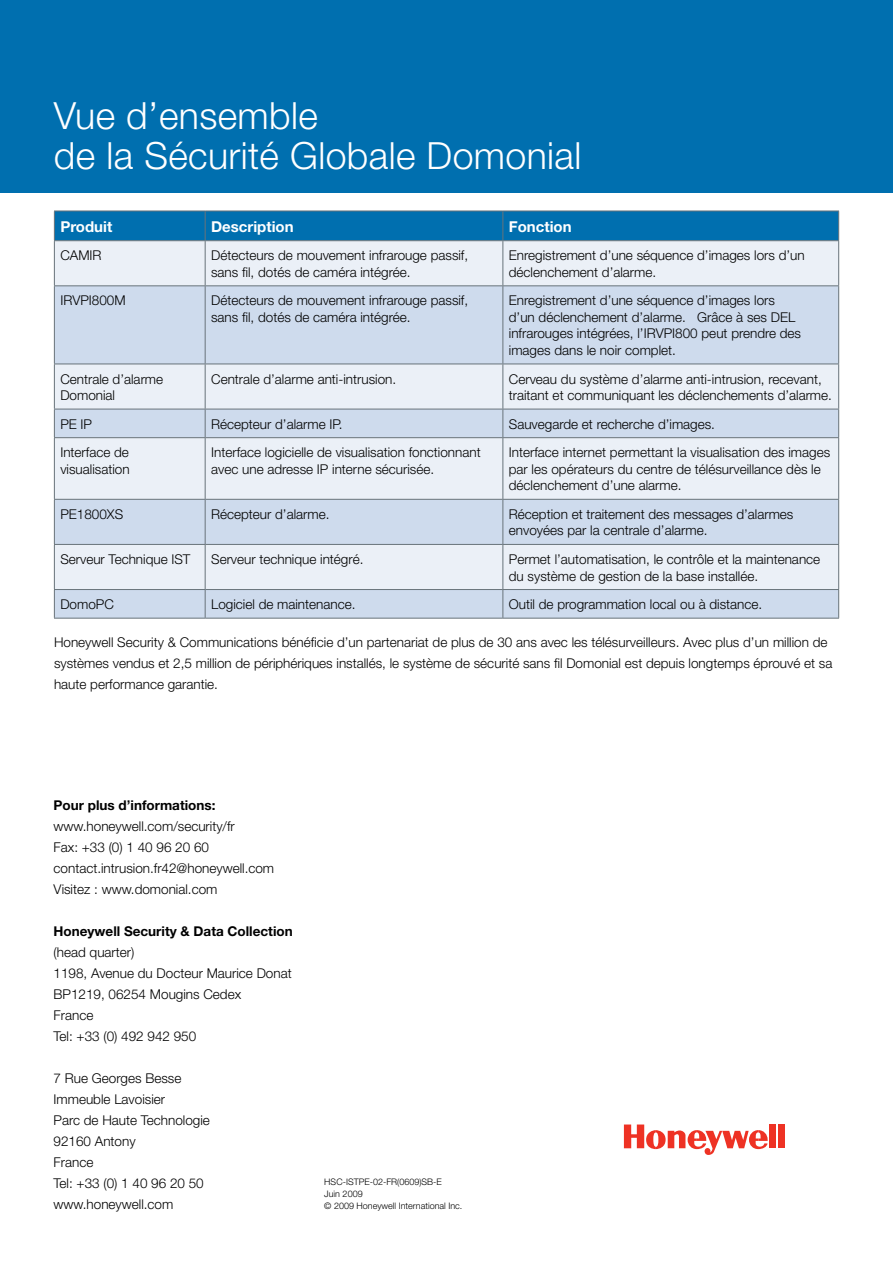
<style>
.page{position:relative;width:893px;height:1263px;background:#fff}
.page>*{position:absolute;margin:0;border:0;box-sizing:border-box;transform-origin:0 0}
.t1{font:300 37.5px/40.5px "Helvetica Neue";letter-spacing:.01em;color:#fff}
.t2{font:700 15px "Helvetica Neue";color:#fff}
.t3{font:300 13.5px/21px "Helvetica Neue";color:#000}
.t4{font:700 13.5px "Helvetica Neue";color:#000}
.t5{font:300 9px/12px "Helvetica Neue";color:#000}
</style>
<div class="page">
<div style="left:769px;top:1124px;width:7px;height:24px;background:#ee3224"></div>
<div style="left:778px;top:1124px;width:7px;height:24px;background:#ee3224"></div>
<svg style="left:624px;top:1124px;width:144px;height:31px"></svg>
<div style="left:0;top:0;width:893px;height:192px;background:#006faf"></div>
<div style="left:55px;top:241px;width:783px;height:44px;background:#ebf0f7"></div>
<svg style="left:55px;top:286px;width:783px;height:332px;background:#dae3f0"></svg>
<div style="left:54px;top:211px;width:785px;height:29px;background:#006faf"></div>
<hr style="left:54px;top:240px;width:151px;height:1px;background:#68737a">
<hr style="left:54px;top:241px;width:1px;height:44px;background:#68737a">
<hr style="left:205px;top:240px;width:298px;height:1px;background:#68737a">
<hr style="left:205px;top:241px;width:1px;height:44px;background:#68737a">
<hr style="left:503px;top:240px;width:336px;height:1px;background:#68737a">
<hr style="left:502px;top:241px;width:1px;height:44px;background:#68737a">
<hr style="left:838px;top:241px;width:1px;height:44px;background:#68737a">
<hr style="left:54px;top:285px;width:151px;height:1px;background:#68737a">
<hr style="left:54px;top:286px;width:1px;height:78px;background:#68737a">
<hr style="left:205px;top:285px;width:298px;height:1px;background:#68737a">
<hr style="left:205px;top:286px;width:1px;height:78px;background:#68737a">
<hr style="left:503px;top:285px;width:336px;height:1px;background:#68737a">
<hr style="left:502px;top:286px;width:1px;height:78px;background:#68737a">
<hr style="left:838px;top:286px;width:1px;height:78px;background:#68737a">
<hr style="left:54px;top:364px;width:151px;height:1px;background:#68737a">
<hr style="left:54px;top:364px;width:1px;height:45px;background:#68737a">
<hr style="left:205px;top:364px;width:298px;height:1px;background:#68737a">
<hr style="left:205px;top:364px;width:1px;height:45px;background:#68737a">
<hr style="left:503px;top:364px;width:336px;height:1px;background:#68737a">
<hr style="left:502px;top:364px;width:1px;height:45px;background:#68737a">
<hr style="left:838px;top:364px;width:1px;height:45px;background:#68737a">
<hr style="left:54px;top:409px;width:151px;height:1px;background:#68737a">
<svg style="left:54px;top:409px;width:1px;height:28px"></svg>
<hr style="left:205px;top:409px;width:298px;height:1px;background:#68737a">
<svg style="left:205px;top:409px;width:1px;height:28px"></svg>
<hr style="left:503px;top:409px;width:336px;height:1px;background:#68737a">
<svg style="left:502px;top:409px;width:1px;height:28px"></svg>
<svg style="left:838px;top:409px;width:1px;height:28px"></svg>
<hr style="left:54px;top:437px;width:151px;height:1px;background:#68737a">
<hr style="left:54px;top:438px;width:1px;height:61px;background:#68737a">
<hr style="left:205px;top:437px;width:298px;height:1px;background:#68737a">
<hr style="left:205px;top:438px;width:1px;height:61px;background:#68737a">
<hr style="left:503px;top:437px;width:336px;height:1px;background:#68737a">
<hr style="left:502px;top:438px;width:1px;height:61px;background:#68737a">
<hr style="left:838px;top:438px;width:1px;height:61px;background:#68737a">
<hr style="left:54px;top:499px;width:151px;height:1px;background:#68737a">
<hr style="left:54px;top:500px;width:1px;height:44px;background:#68737a">
<hr style="left:205px;top:499px;width:298px;height:1px;background:#68737a">
<hr style="left:205px;top:500px;width:1px;height:44px;background:#68737a">
<hr style="left:503px;top:499px;width:336px;height:1px;background:#68737a">
<hr style="left:502px;top:500px;width:1px;height:44px;background:#68737a">
<hr style="left:838px;top:500px;width:1px;height:44px;background:#68737a">
<hr style="left:54px;top:544px;width:151px;height:1px;background:#68737a">
<hr style="left:54px;top:545px;width:1px;height:44px;background:#68737a">
<hr style="left:205px;top:544px;width:298px;height:1px;background:#68737a">
<hr style="left:205px;top:545px;width:1px;height:44px;background:#68737a">
<hr style="left:503px;top:544px;width:336px;height:1px;background:#68737a">
<hr style="left:502px;top:545px;width:1px;height:44px;background:#68737a">
<hr style="left:838px;top:545px;width:1px;height:44px;background:#68737a">
<hr style="left:54px;top:589px;width:151px;height:1px;background:#68737a">
<svg style="left:54px;top:590px;width:1px;height:28px"></svg>
<hr style="left:205px;top:589px;width:298px;height:1px;background:#68737a">
<svg style="left:205px;top:590px;width:1px;height:28px"></svg>
<hr style="left:503px;top:589px;width:336px;height:1px;background:#68737a">
<svg style="left:502px;top:590px;width:1px;height:28px"></svg>
<svg style="left:838px;top:590px;width:1px;height:28px"></svg>
<hr style="left:54px;top:618px;width:151px;height:1px;background:#68737a">
<hr style="left:205px;top:618px;width:298px;height:1px;background:#68737a">
<hr style="left:503px;top:618px;width:336px;height:1px;background:#68737a">
<h1 class="t1" style="left:54px;top:95px;width:529px">Vue d’ensemble<br>de la Sécurité Globale Domonial</h1>
<p class="t2" style="left:60px;top:217px;width:53px">Produit</p>
<p class="t2" style="left:211px;top:217px;width:84px">Description</p>
<p class="t2" style="left:509px;top:217px;width:64px">Fonction</p>
<p class="t3" style="left:60px;top:245px;width:43px">CAMIR</p>
<p class="t3" style="left:211px;top:247px;width:259px;line-height:16.5px">Détecteurs de mouvement infrarouge passif, sans fil, dotés de caméra intégrée.</p>
<p class="t3" style="left:509px;top:247px;width:297px;line-height:16.5px">Enregistrement d’une séquence d’images lors d’un déclenchement d’alarme.</p>
<p class="t3" style="left:60px;top:290px;width:67px">IRVPI800M</p>
<p class="t3" style="left:211px;top:292px;width:259px;line-height:16.5px">Détecteurs de mouvement infrarouge passif, sans fil, dotés de caméra intégrée.</p>
<p class="t3" style="left:509px;top:292px;width:294px;line-height:16.5px">Enregistrement d’une séquence d’images lors d’un déclenchement d’alarme. Grâce à ses DEL infrarouges intégrées, l’IRVPI800 peut prendre des images dans le noir complet.</p>
<p class="t3" style="left:60px;top:370px;width:104px;line-height:16.5px">Centrale d’alarme<br>Domonial</p>
<p class="t3" style="left:211px;top:368px;width:187px">Centrale d’alarme anti-intrusion.</p>
<p class="t3" style="left:509px;top:370px;width:325px;line-height:16.5px">Cerveau du système d’alarme anti-intrusion, recevant, traitant et communiquant les déclenchements d’alarme.</p>
<p class="t3" style="left:60px;top:413px;width:33px">PE IP</p>
<p class="t3" style="left:211px;top:413px;width:133px">Récepteur d’alarme IP.</p>
<p class="t3" style="left:509px;top:413px;width:208px">Sauvegarde et recherche d’images.</p>
<p class="t3" style="left:60px;top:444px;width:71px;line-height:16.5px">Interface de visualisation</p>
<p class="t3" style="left:211px;top:444px;width:271px;line-height:16.5px">Interface logicielle de visualisation fonctionnant avec une adresse IP interne sécurisée.</p>
<p class="t3" style="left:509px;top:444px;width:323px;line-height:16.5px">Interface internet permettant la visualisation des images par les opérateurs du centre de télésurveillance dès le déclenchement d’une alarme.</p>
<p class="t3" style="left:60px;top:503px;width:64px">PE1800XS</p>
<p class="t3" style="left:211px;top:503px;width:120px">Récepteur d’alarme.</p>
<p class="t3" style="left:509px;top:506px;width:286px;line-height:16.5px">Réception et traitement des messages d’alarmes envoyées par la centrale d’alarme.</p>
<p class="t3" style="left:60px;top:548px;width:132px">Serveur Technique IST</p>
<p class="t3" style="left:211px;top:548px;width:154px">Serveur technique intégré.</p>
<p class="t3" style="left:509px;top:551px;width:313px;line-height:16.5px">Permet l’automatisation, le contrôle et la maintenance du système de gestion de la base installée.</p>
<p class="t3" style="left:60px;top:593px;width:55px">DomoPC</p>
<p class="t3" style="left:211px;top:593px;width:146px">Logiciel de maintenance.</p>
<p class="t3" style="left:509px;top:593px;width:255px">Outil de programmation local ou à distance.</p>
<p class="t3" style="left:54px;top:631px;width:780px">Honeywell Security &amp; Communications bénéficie d’un partenariat de plus de 30 ans avec les télésurveilleurs. Avec plus d’un million de systèmes vendus et 2,5 million de périphériques installés, le système de sécurité sans fil Domonial est depuis longtemps éprouvé et sa haute performance garantie.</p>
<p class="t4" style="left:54px;top:797px;width:163px">Pour plus d’informations:</p>
<p class="t3" style="left:54px;top:815px;width:222px">www.honeywell.com/security/fr<br>Fax: +33 (0) 1 40 96 20 60 contact.intrusion.fr42@honeywell.com<br>Visitez : www.domonial.com</p>
<p class="t4" style="left:54px;top:923px;width:241px">Honeywell Security &amp; Data Collection</p>
<p class="t3" style="left:54px;top:941px;width:240px">(head quarter)<br>1198, Avenue du Docteur Maurice Donat<br>BP1219, 06254 Mougins Cedex<br>France<br>Tel: +33 (0) 492 942 950</p>
<p class="t3" style="left:54px;top:1067px;width:158px">7 Rue Georges Besse<br>Immeuble Lavoisier<br>Parc de Haute Technologie<br>92160 Antony<br>France<br>Tel: +33 (0) 1 40 96 20 50 www.honeywell.com</p>
<p class="t5" style="left:324px;top:1176px;width:140px">HSC-ISTPE-02-FR(0609)SB-E<br>Juin 2009<br>© 2009 Honeywell International Inc.</p>
</div>
